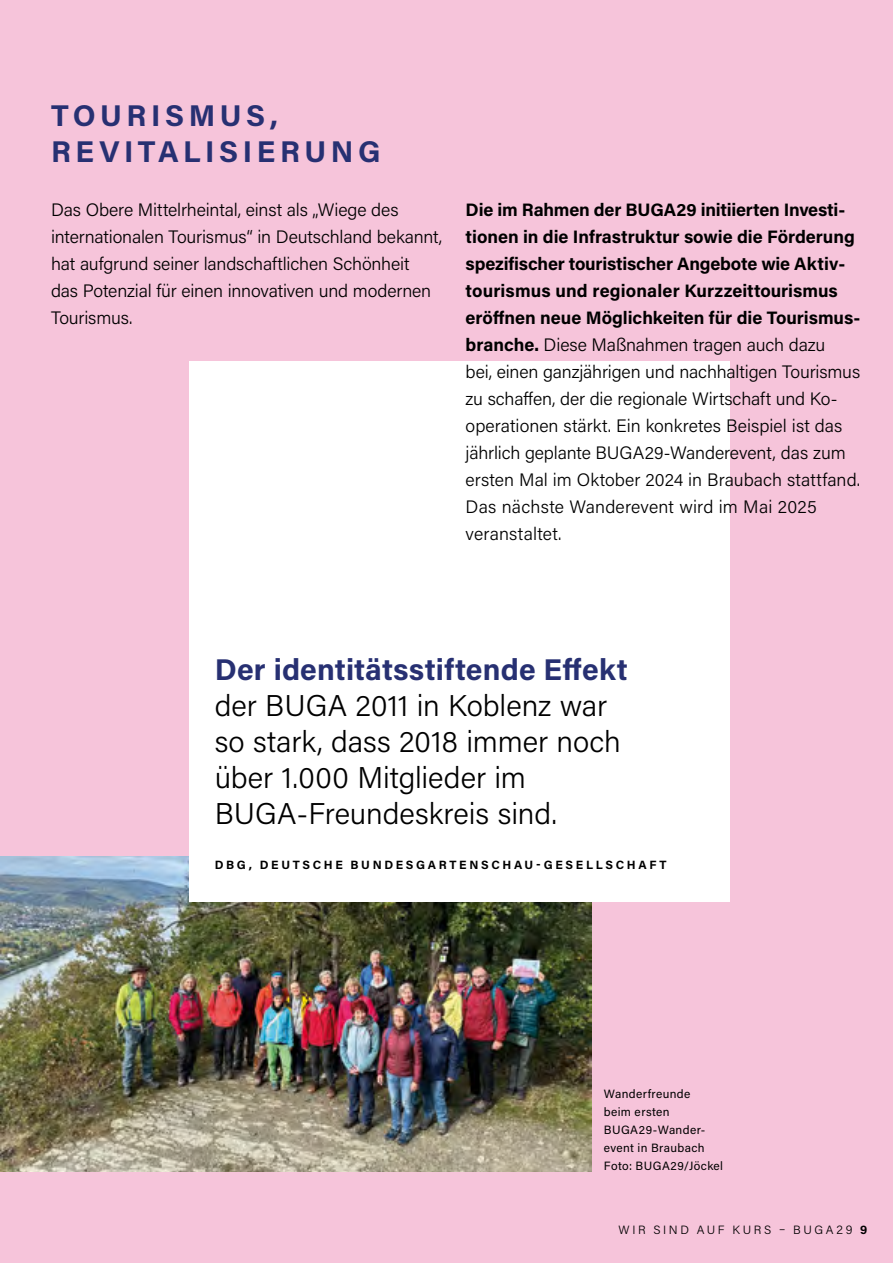
<style>
.page{position:relative;width:893px;height:1263px;background:#f6c4da}
.page>*{position:absolute;margin:0;border:0;box-sizing:border-box;transform-origin:0 0}
.t1{font:300 30px/36px "Acumin Pro";color:#000}
.t2{font:700 30px "Acumin Pro";letter-spacing:.005em;color:#273072}
.t3{font:700 30px/36px "Acumin Pro";letter-spacing:.15em;color:#273072}
.t4{font:300 18px/27px "Acumin Pro";letter-spacing:-.01em;color:#000}
.t5{font:12px/18px "Acumin Pro";letter-spacing:.035em;color:#000}
.t6{font:700 12px "Acumin Pro";letter-spacing:.22em;color:#000}
.t7{font:300 12px "Acumin Pro";letter-spacing:.215em;color:#000}
.s1{font-weight:700}
</style>
<div class="page">
<img style="left:0;top:857px;width:591px;height:314px">
<div style="left:189px;top:361px;width:540px;height:540px;background:#fff"></div>
<h1 class="t3" style="left:51px;top:96px;width:331px">TOURISMUS,<br>REVITALISIERUNG</h1>
<p class="t4" style="left:51px;top:196px;width:393px">Das Obere Mittelrheintal, einst als „Wiege des internationalen Tourismus“ in Deutschland bekannt, hat aufgrund seiner landschaftlichen Schönheit<br>das Potenzial für einen innovativen und modernen Tourismus.</p>
<p class="t4" style="left:466px;top:196px;width:396px"><span class="s1">Die im Rahmen der BUGA29 initiierten Investi&shy;tionen in die Infrastruktur sowie die Förderung spezifischer touristischer Angebote wie Aktiv&shy;tourismus und regionaler Kurzzeittourismus eröffnen neue Möglichkeiten für die Tourismus&shy;branche.</span> Diese Maßnahmen tragen auch dazu<br>bei, einen ganzjährigen und nachhaltigen Tourismus zu schaffen, der die regionale Wirtschaft und Ko&shy;operationen stärkt. Ein konkretes Beispiel ist das jährlich geplante BUGA29-Wanderevent, das zum ersten Mal im Oktober 2024 in Braubach stattfand.<br>Das nächste Wanderevent wird im Mai 2025 veranstaltet.</p>
<h1 class="t2" style="left:215px;top:648px;width:414px">Der identitätsstiftende Effekt</h1>
<h1 class="t1" style="left:215px;top:686px;width:408px">der BUGA 2011 in Koblenz war so stark, dass 2018 immer noch über 1.000 Mitglieder im<br>BUGA-Freundeskreis sind.</h1>
<p class="t6" style="left:215px;top:856px;width:453px">DBG, DEUTSCHE BUNDESGARTENSCHAU-GESELLSCHAFT</p>
<p class="t5" style="left:604px;top:1084px;width:121px">Wanderfreunde<br>beim ersten<br>BUGA29-Wander&shy;event in Braubach<br>Foto: BUGA29/Jöckel</p>
<p class="t7" style="left:619px;top:1221px;width:250px">WIR SIND AUF KURS – BUGA29 <span class="s1">9</span></p>
</div>
